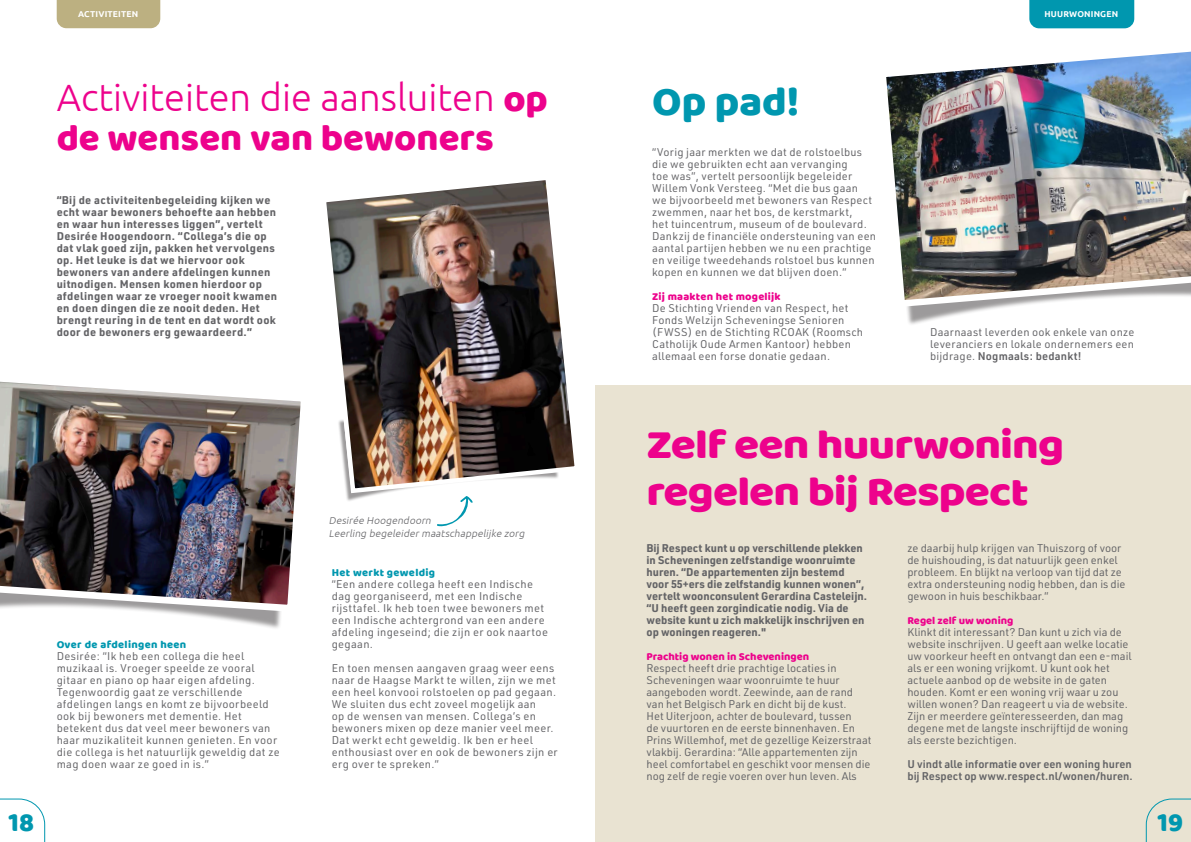
<style>
.page{position:relative;width:1191px;height:842px;background:#fff}
.page>*{position:absolute;margin:0;border:0;box-sizing:border-box;transform-origin:0 0}
.t1{font:42px "Baloo";letter-spacing:-.02em;color:#ed028c;scale:1.09 1}
.t2{font:42px "Baloo";color:#0097af}
.t3{font:300 38px "Ubuntu";color:#ed028c}
.t4{font:38px "Baloo";color:#ed028c}
.t5{font:26.9px "Baloo";color:#0097af}
.Platte_tekst{font:11px/12px "URWDIN";letter-spacing:.02em;color:#636366}
.Platte_tekst-2{font:11px/12px "URWDIN";color:#636366}
.Platte_tekst-3{font:700 11px/12px "URWDIN";letter-spacing:.03em;color:#636366}
.Platte_tekst_NW{font:11px/12px "URWDIN";letter-spacing:.02em;color:#636366}
.Platte_tekst-4{font:700 11px/12px "URWDIN";color:#636366}
.Platte_tekst-5{font:600 11px/12px "URWDIN";color:#636366}
.Tussenkop_roze{font:11px "Baloo";color:#ed028c}
.Tussenkop_roze-2{font:11px "Baloo";letter-spacing:.03em;color:#0097af}
.Tussenkop_roze-3{font:11px "Baloo";letter-spacing:.02em;color:#ed028c}
.t6{font:italic 300 10px "Ubuntu";color:#636366}
.t7{font:700 8.5px "Ubuntu";letter-spacing:.02em;color:#fff}
.s1{font-family:"Baloo";font-weight:400}
.s2{font-weight:600}
</style>
<div class="page">
<svg style="left:0;top:798px;width:45px;height:44px"></svg>
<div style="left:595px;top:386px;width:596px;height:456px;background:#e9e3d2"></div>
<div style="left:0;top:485px;width:288px;height:145px;background:#231f20;opacity:.45"></div>
<img style="left:0;top:381px;width:301px;height:234px">
<div style="left:338px;top:396px;width:221px;height:106px;background:#231f20;opacity:.45"></div>
<img style="left:326px;top:180px;width:249px;height:316px">
<div style="left:1029px;top:0;width:105px;height:28px;background:#0097af"></div>
<div style="left:57px;top:0;width:103px;height:28px;background:#bcb081"></div>
<svg style="left:1145px;top:798px;width:46px;height:44px"></svg>
<div style="left:896px;top:178px;width:295px;height:148px;background:#231f20;opacity:.45"></div>
<img style="left:886px;top:51px;width:305px;height:259px">
<svg style="left:436px;top:496px;width:37px;height:31px"></svg>
<p class="t7" style="left:78px;top:9px;width:62px">ACTIVITEITEN</p>
<p class="t7" style="left:1044px;top:9px;width:75px">HUURWONINGEN</p>
<p class="t3" style="left:57px;top:74px;width:492px">Activiteiten die aansluiten <span class="s1">op</span></p>
<p class="t4" style="left:57px;top:114px;width:438px">de wensen van bewoners</p>
<p class="Platte_tekst-3" style="left:57px;top:194px;width:222px">“Bij de activiteitenbegeleiding kijken we echt waar bewoners behoefte aan hebben en waar hun interesses liggen”, vertelt Desirée Hoogendoorn. “Collega’s die op dat vlak goed zijn, pakken het vervolgens op. Het leuke is dat we hiervoor ook bewoners van andere afdelingen kunnen uitnodigen. Mensen komen hierdoor op afdelingen waar ze vroeger nooit kwamen en doen dingen die ze nooit deden. Het brengt reuring in de tent en dat wordt ook door de bewoners erg gewaardeerd.”</p>
<p class="t2" style="left:652px;top:76px;width:149px">Op pad!</p>
<p class="Platte_tekst_NW" style="left:652px;top:146px;width:225px">“Vorig jaar merkten we dat de rolstoelbus die we gebruikten echt aan vervanging<br>toe was”, vertelt persoonlijk begeleider Willem Vonk Versteeg. “Met die bus gaan<br>we bijvoorbeeld met bewoners van Respect zwemmen, naar het bos, de kerstmarkt,<br>het tuincentrum, museum of de boulevard.<br>Dankzij de financiële ondersteuning van een aantal partijen hebben we nu een prachtige en veilige tweedehands rolstoel bus kunnen kopen en kunnen we dat blijven doen.”</p>
<p class="Tussenkop_roze-3" style="left:652px;top:290px;width:130px">Zij maakten het mogelijk</p>
<p class="Platte_tekst" style="left:652px;top:302px;width:212px">De Stichting Vrienden van Respect, het Fonds Welzijn Scheveningse Senioren (FWSS) en de Stichting RCOAK (Roomsch Catholijk Oude Armen Kantoor) hebben allemaal een forse donatie gedaan.</p>
<p class="Platte_tekst" style="left:930px;top:326px;width:206px;text-align:justify">Daarnaast leverden ook enkele van onze leveranciers en lokale ondernemers een bijdrage. <span class="s2">Nogmaals: bedankt!</span></p>
<h3 class="t5" style="left:9px;top:806px;width:27px">18</h3>
<p class="Tussenkop_roze-2" style="left:57px;top:638px;width:131px">Over de afdelingen heen</p>
<p class="Platte_tekst" style="left:57px;top:650px;width:225px">Desirée: “Ik heb een collega die heel muzikaal is. Vroeger speelde ze vooral gitaar en piano op haar eigen afdeling.<br>Tegenwoordig gaat ze verschillende afdelingen langs en komt ze bijvoorbeeld ook bij bewoners met dementie. Het betekent dus dat veel meer bewoners van haar muzikaliteit kunnen genieten. En voor die collega is het natuurlijk geweldig dat ze mag doen waar ze goed in is.”</p>
<p class="t6" style="left:329px;top:514px;width:106px">Desirée Hoogendoorn</p>
<p class="t6" style="left:329px;top:527px;width:199px">Leerling begeleider maatschappelijke zorg</p>
<p class="Tussenkop_roze-2" style="left:332px;top:566px;width:105px">Het werkt geweldig</p>
<p class="Platte_tekst" style="left:332px;top:578px;width:218px">“Een andere collega heeft een Indische dag georganiseerd, met een Indische rijsttafel. Ik heb toen twee bewoners met een Indische achtergrond van een andere afdeling ingeseind; die zijn er ook naartoe gegaan.</p>
<p class="Platte_tekst" style="left:332px;top:662px;width:227px">En toen mensen aangaven graag weer eens naar de Haagse Markt te willen, zijn we met een heel konvooi rolstoelen op pad gegaan.<br>We sluiten dus echt zoveel mogelijk aan<br>op de wensen van mensen. Collega’s en bewoners mixen op deze manier veel meer.<br>Dat werkt echt geweldig. Ik ben er heel enthousiast over en ook de bewoners zijn er erg over te spreken.”</p>
<p class="t1" style="left:646px;top:419px;width:385px">Zelf een huurwoning</p>
<p class="t1" style="left:646px;top:466px;width:352px">regelen bij Respect</p>
<p class="Platte_tekst-4" style="left:646px;top:542px;width:222px">Bij Respect kunt u op verschillende plekken in Scheveningen zelfstandige woonruimte huren. “De appartementen zijn bestemd voor 55+ers die zelfstandig kunnen wonen”, vertelt woonconsulent Gerardina Casteleijn. “U heeft geen zorgindicatie nodig. Via de website kunt u zich makkelijk inschrijven en op woningen reageren."</p>
<p class="Tussenkop_roze" style="left:646px;top:650px;width:164px">Prachtig wonen in Scheveningen</p>
<p class="Platte_tekst-2" style="left:646px;top:662px;width:226px">Respect heeft drie prachtige locaties in Scheveningen waar woonruimte te huur aangeboden wordt. Zeewinde, aan de rand van het Belgisch Park en dicht bij de kust.<br>Het Uiterjoon, achter de boulevard, tussen<br>de vuurtoren en de eerste binnenhaven. En Prins Willemhof, met de gezellige Keizerstraat vlakbij. Gerardina: “Alle appartementen zijn heel comfortabel en geschikt voor mensen die nog zelf de regie voeren over hun leven. Als</p>
<p class="Platte_tekst-2" style="left:907px;top:542px;width:220px">ze daarbij hulp krijgen van Thuiszorg of voor de huishouding, is dat natuurlijk geen enkel probleem. En blijkt na verloop van tijd dat ze extra ondersteuning nodig hebben, dan is die gewoon in huis beschikbaar.”</p>
<p class="Tussenkop_roze" style="left:907px;top:614px;width:107px">Regel zelf uw woning</p>
<p class="Platte_tekst-2" style="left:907px;top:626px;width:226px">Klinkt dit interessant? Dan kunt u zich via de website inschrijven. U geeft aan welke locatie uw voorkeur heeft en ontvangt dan een e-mail als er een woning vrijkomt. U kunt ook het actuele aanbod op de website in de gaten houden. Komt er een woning vrij waar u zou willen wonen? Dan reageert u via de website.<br>Zijn er meerdere geïnteresseerden, dan mag degene met de langste inschrijftijd de woning als eerste bezichtigen.</p>
<p class="Platte_tekst-5" style="left:907px;top:758px;width:227px">U vindt alle informatie over een woning huren bij Respect op www.respect.nl/wonen/huren.</p>
<p class="t5" style="left:1157px;top:806px;width:27px">19</p>
</div>
